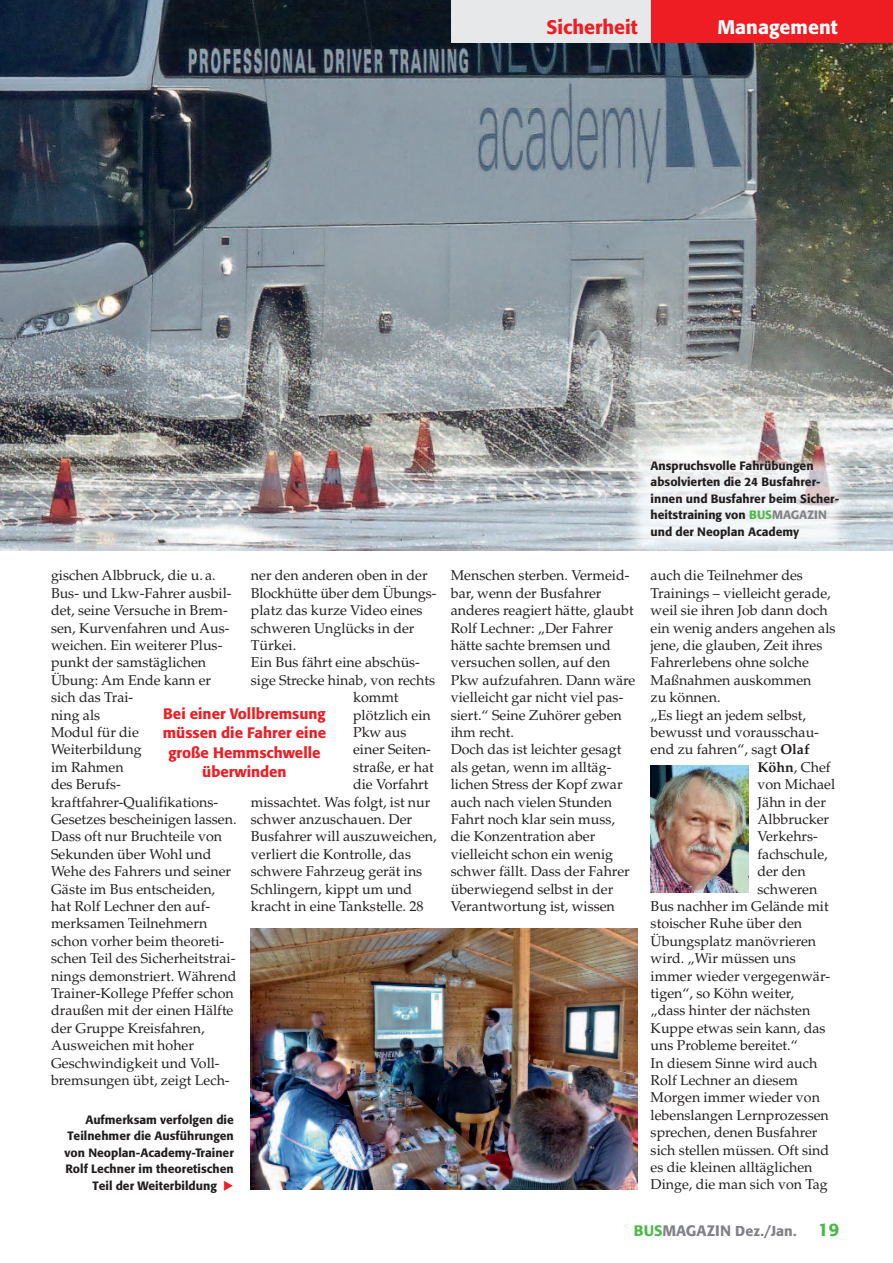
<style>
.page{position:relative;width:893px;height:1263px;background:#fff}
.page>*{position:absolute;margin:0;border:0;box-sizing:border-box;transform-origin:0 0}
.t1{font:500 19.5px "Formata BQ";color:#ee1d23}
.t2{font:500 19.5px "Formata BQ";color:#fff}
.t3{font:500 15px/19.5px "Formata BQ";color:#ee1d23;text-align:center}
.t4{font:14.25px/17.4px "Palatino";color:#231f20}
.t5{font:500 14.25px "Formata BQ";color:#808285}
.t6{font:500 12px/16.5px "Formata BQ";color:#231f20}
.s1{color:#ee1d23}
.s2{color:#4cb848}
.s3{color:#808285}
.s4{font-weight:700}
.s5{font-size:15px;color:#4cb848}
.s6{font-size:15px}
.s7{font-size:18px;color:#4cb848}
</style>
<div class="page">
<img style="left:0;top:0;width:893px;height:551px">
<div style="left:651px;top:0;width:242px;height:43px;background:#ee1d23"></div>
<div style="left:451px;top:0;width:200px;height:43px;background:#e7e8e9"></div>
<img style="left:251px;top:928px;width:387px;height:261px">
<img style="left:651px;top:765px;width:97px;height:128px">
<h1 class="t1" style="left:546px;top:16px;width:93px">Sicherheit</h1>
<h1 class="t2" style="left:717px;top:16px;width:122px">Management</h1>
<p class="t4" style="left:51px;top:568px;width:187px">gischen Albbruck, die u. a.<br>Bus- und Lkw-Fahrer ausbil&shy;det, seine Versuche in Brem&shy;sen, Kurvenfahren und Aus&shy;weichen. Ein weiterer Plus&shy;punkt der samstäglichen<br>Übung: Am Ende kann er sich das Trai-<br>ning als<br>Modul für die<br>Weiterbildung<br>im Rahmen<br>des Berufs&shy;kraftfahrer-Qualifikations-<br>Gesetzes bescheinigen lassen.<br>Dass oft nur Bruchteile von<br>Sekunden über Wohl und<br>Wehe des Fahrers und seiner<br>Gäste im Bus entscheiden, hat Rolf Lechner den auf&shy;merksamen Teilnehmern schon vorher beim theoreti&shy;schen Teil des Sicherheitstrai&shy;nings demonstriert. Während<br>Trainer-Kollege Pfeffer schon draußen mit der einen Hälfte der Gruppe Kreisfahren,<br>Ausweichen mit hoher<br>Geschwindigkeit und Voll&shy;bremsungen übt, zeigt Lech-</p>
<p class="t4" style="left:251px;top:568px;width:178px">ner den anderen oben in der</p>
<p class="t4" style="left:251px;top:586px;width:187px">Blockhütte über dem Übungs -</p>
<p class="t4" style="left:251px;top:603px;width:173px">platz das kurze Video eines</p>
<p class="t4" style="left:251px;top:621px;width:165px">schweren Unglücks in der</p>
<p class="t4" style="left:251px;top:638px;width:47px">Türkei.</p>
<p class="t4" style="left:251px;top:655px;width:171px">Ein Bus fährt eine abschüs-</p>
<p class="t4" style="left:251px;top:673px;width:186px">sige Strecke hinab, von rechts</p>
<p class="t4" style="left:353px;top:690px;width:47px">kommt</p>
<p class="t4" style="left:353px;top:708px;width:79px">plötzlich ein</p>
<p class="t4" style="left:353px;top:725px;width:55px">Pkw aus</p>
<p class="t4" style="left:353px;top:742px;width:79px">einer Seiten-</p>
<p class="t4" style="left:353px;top:760px;width:82px">straße, er hat</p>
<p class="t4" style="left:353px;top:777px;width:77px">die Vorfahrt</p>
<p class="t4" style="left:251px;top:795px;width:181px">missachtet. Was folgt, ist nur</p>
<p class="t4" style="left:251px;top:812px;width:163px">schwer anzuschauen. Der</p>
<p class="t4" style="left:251px;top:829px;width:187px">Busfahrer will auszuweichen,</p>
<p class="t4" style="left:251px;top:847px;width:162px">verliert die Kontrolle, das</p>
<p class="t4" style="left:251px;top:864px;width:173px">schwere Fahrzeug gerät ins</p>
<p class="t4" style="left:251px;top:882px;width:163px">Schlingern, kippt um und</p>
<p class="t4" style="left:251px;top:899px;width:174px">kracht in eine Tankstelle. 28</p>
<p class="t3" style="left:163px;top:704px;width:165px">Bei einer Vollbremsung müssen die Fahrer eine große Hemmschwelle überwinden</p>
<p class="t6" style="left:65px;top:1111px;width:171px;text-align:right">Aufmerksam verfolgen die<br>Teilnehmer die Ausführungen von Neoplan-Academy-Trainer<br>Rolf Lechner im theoretischen<br>Teil der Weiterbildung <span class="s1">◆</span></p>
<p class="t6" style="left:651px;top:458px;width:190px">Anspruchsvolle Fahrübungen absolvierten die 24 Busfahrer&shy;innen und Busfahrer beim Sicher&shy;heitstraining von <span class="s2">BUS</span><span class="s3">MAGAZIN </span>und der Neoplan Academy</p>
<p class="t4" style="left:451px;top:568px;width:186px">Menschen sterben. Vermeid&shy;bar, wenn der Busfahrer anderes reagiert hätte, glaubt<br>Rolf Lechner: „Der Fahrer hätte sachte bremsen und versuchen sollen, auf den<br>Pkw aufzufahren. Dann wäre vielleicht gar nicht viel pas&shy;siert.“ Seine Zuhörer geben ihm recht.<br>Doch das ist leichter gesagt als getan, wenn im alltäg&shy;lichen Stress der Kopf zwar auch nach vielen Stunden<br>Fahrt noch klar sein muss, die Konzentration aber vielleicht schon ein wenig schwer fällt. Dass der Fahrer überwiegend selbst in der<br>Verantwortung ist, wissen</p>
<p class="t4" style="left:651px;top:568px;width:154px">auch die Teilnehmer des</p>
<p class="t4" style="left:651px;top:586px;width:182px">Trainings – vielleicht gerade,</p>
<p class="t4" style="left:651px;top:603px;width:179px">weil sie ihren Job dann doch</p>
<p class="t4" style="left:651px;top:621px;width:186px">ein wenig anders angehen als</p>
<p class="t4" style="left:651px;top:638px;width:173px">jene, die glauben, Zeit ihres</p>
<p class="t4" style="left:651px;top:655px;width:160px">Fahrerlebens ohne solche</p>
<p class="t4" style="left:651px;top:673px;width:162px">Maßnahmen auskommen</p>
<p class="t4" style="left:651px;top:690px;width:71px">zu können.</p>
<p class="t4" style="left:651px;top:708px;width:157px">„Es liegt an jedem selbst,</p>
<p class="t4" style="left:651px;top:725px;width:170px">bewusst und vorausschau-</p>
<p class="t4" style="left:651px;top:742px;width:160px">end zu fahren“, sagt <span class="s4">Olaf</span></p>
<p class="t4" style="left:757px;top:760px;width:75px"><span class="s4">Köhn</span>, Chef</p>
<p class="t4" style="left:757px;top:777px;width:79px">von Michael</p>
<p class="t4" style="left:757px;top:795px;width:70px">Jähn in der</p>
<p class="t4" style="left:757px;top:812px;width:73px">Albbrucker</p>
<p class="t4" style="left:757px;top:829px;width:62px">Verkehrs-</p>
<p class="t4" style="left:757px;top:847px;width:72px">fachschule,</p>
<p class="t4" style="left:757px;top:864px;width:50px">der den</p>
<p class="t4" style="left:757px;top:882px;width:61px">schweren</p>
<p class="t4" style="left:651px;top:899px;width:180px">Bus nachher im Gelände mit</p>
<p class="t4" style="left:651px;top:916px;width:153px">stoischer Ruhe über den</p>
<p class="t4" style="left:651px;top:934px;width:167px">Übungsplatz manövrieren</p>
<p class="t4" style="left:651px;top:951px;width:147px">wird. „Wir müssen uns</p>
<p class="t4" style="left:651px;top:969px;width:181px">immer wieder vergegenwär-</p>
<p class="t4" style="left:651px;top:986px;width:145px">tigen“, so Köhn weiter,</p>
<p class="t4" style="left:651px;top:1003px;width:161px">„dass hinter der nächsten</p>
<p class="t4" style="left:651px;top:1021px;width:176px">Kuppe etwas sein kann, das</p>
<p class="t4" style="left:651px;top:1038px;width:149px">uns Probleme bereitet.“</p>
<p class="t4" style="left:651px;top:1056px;width:168px">In diesem Sinne wird auch</p>
<p class="t4" style="left:651px;top:1073px;width:149px">Rolf Lechner an diesem</p>
<p class="t4" style="left:651px;top:1090px;width:171px">Morgen immer wieder von</p>
<p class="t4" style="left:651px;top:1108px;width:180px">lebenslangen Lernprozessen</p>
<p class="t4" style="left:651px;top:1125px;width:168px">sprechen, denen Busfahrer</p>
<p class="t4" style="left:651px;top:1143px;width:180px">sich stellen müssen. Oft sind</p>
<p class="t4" style="left:651px;top:1160px;width:163px">es die kleinen alltäglichen</p>
<p class="t4" style="left:651px;top:1177px;width:179px">Dinge, die man sich von Tag</p>
<p class="t5" style="left:634px;top:1223px;width:207px"><span class="s5">BUS</span><span class="s6">MAGAZIN</span> Dez./Jan. <span class="s7">19</span></p>
</div>
